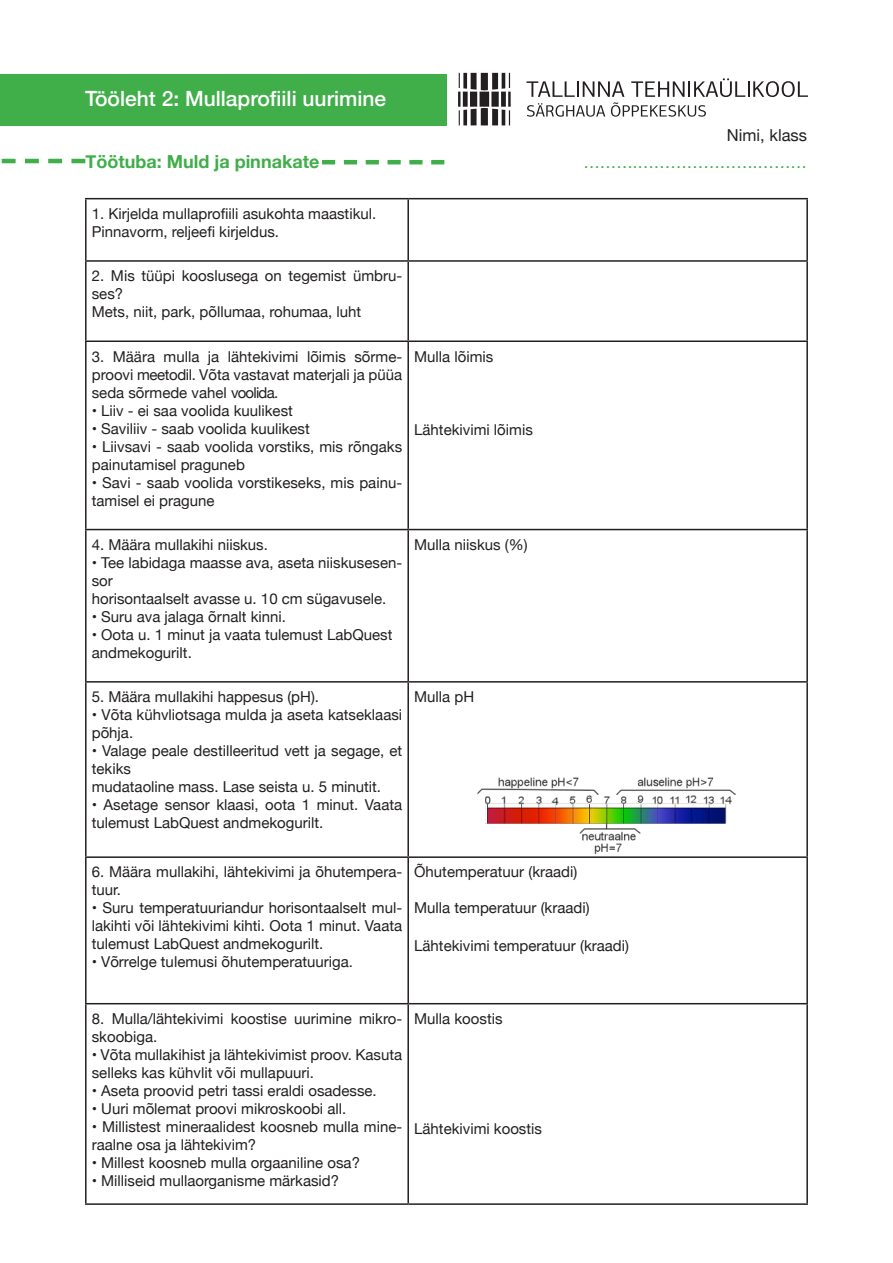
<style>
.page{position:relative;width:893px;height:1263px;background:#fff}
.page>*{position:absolute;margin:0;border:0;box-sizing:border-box;transform-origin:0 0}
.t1{font:500 21px "Helvetica Neue";color:#fff}
.t2{font:700 18px "Helvetica Neue";color:#40ae49}
.t3{font:16.5px "Helvetica Neue";color:#40ae49}
.t4{font:16.5px "Helvetica Neue";color:#231f20}
.t5{font:15px/18px "Helvetica Neue";color:#231f20}
</style>
<div class="page">
<div style="left:0;top:74px;width:446px;height:51px;background:#40ae49"></div>
<hr style="left:85px;top:198px;width:323px;height:1px;background:#231f20">
<hr style="left:85px;top:199px;width:2px;height:61px;background:#231f20">
<hr style="left:408px;top:198px;width:400px;height:1px;background:#231f20">
<hr style="left:407px;top:199px;width:2px;height:61px;background:#231f20">
<hr style="left:806px;top:199px;width:2px;height:61px;background:#231f20">
<hr style="left:85px;top:260px;width:323px;height:2px;background:#231f20">
<hr style="left:85px;top:262px;width:2px;height:78px;background:#231f20">
<hr style="left:408px;top:260px;width:400px;height:2px;background:#231f20">
<hr style="left:407px;top:262px;width:2px;height:78px;background:#231f20">
<hr style="left:806px;top:262px;width:2px;height:78px;background:#231f20">
<hr style="left:85px;top:340px;width:323px;height:2px;background:#231f20">
<hr style="left:85px;top:342px;width:2px;height:187px;background:#231f20">
<hr style="left:408px;top:340px;width:400px;height:2px;background:#231f20">
<hr style="left:407px;top:342px;width:2px;height:187px;background:#231f20">
<hr style="left:806px;top:342px;width:2px;height:187px;background:#231f20">
<hr style="left:85px;top:529px;width:323px;height:1px;background:#231f20">
<hr style="left:85px;top:530px;width:2px;height:151px;background:#231f20">
<hr style="left:408px;top:529px;width:400px;height:1px;background:#231f20">
<hr style="left:407px;top:530px;width:2px;height:151px;background:#231f20">
<hr style="left:806px;top:530px;width:2px;height:151px;background:#231f20">
<hr style="left:85px;top:681px;width:323px;height:2px;background:#231f20">
<hr style="left:85px;top:683px;width:2px;height:173px;background:#231f20">
<hr style="left:408px;top:681px;width:400px;height:2px;background:#231f20">
<hr style="left:407px;top:683px;width:2px;height:173px;background:#231f20">
<hr style="left:806px;top:683px;width:2px;height:173px;background:#231f20">
<hr style="left:85px;top:856px;width:323px;height:2px;background:#231f20">
<hr style="left:85px;top:858px;width:2px;height:145px;background:#231f20">
<hr style="left:408px;top:856px;width:400px;height:2px;background:#231f20">
<hr style="left:407px;top:858px;width:2px;height:145px;background:#231f20">
<hr style="left:806px;top:858px;width:2px;height:145px;background:#231f20">
<hr style="left:85px;top:1003px;width:323px;height:1px;background:#231f20">
<hr style="left:85px;top:1004px;width:2px;height:199px;background:#231f20">
<hr style="left:408px;top:1003px;width:400px;height:1px;background:#231f20">
<hr style="left:407px;top:1004px;width:2px;height:199px;background:#231f20">
<hr style="left:806px;top:1004px;width:2px;height:199px;background:#231f20">
<hr style="left:85px;top:1203px;width:323px;height:2px;background:#231f20">
<hr style="left:408px;top:1203px;width:400px;height:2px;background:#231f20">
<img style="left:477px;top:777px;width:260px;height:81px">
<svg style="left:458px;top:73px;width:53px;height:52px"></svg>
<svg style="left:526px;top:78px;width:282px;height:39px"></svg>
<svg style="left:1px;top:159px;width:84px;height:4px"></svg>
<svg style="left:322px;top:160px;width:122px;height:4px"></svg>
<p class="t1" style="left:85px;top:81px;width:303px">Tööleht 2: Mullaprofiili uurimine</p>
<p class="t4" style="left:727px;top:123px;width:82px">Nimi, klass</p>
<p class="t2" style="left:85px;top:147px;width:235px">Töötuba: Muld ja pinnakate</p>
<p class="t3" style="left:583px;top:150px;width:225px">……….………………….………</p>
<p class="t5" style="left:92px;top:205px;width:286px">1. Kirjelda mullaprofiili asukohta maastikul.</p>
<p class="t5" style="left:92px;top:223px;width:189px">Pinnavorm, reljeefi kirjeldus.</p>
<p class="t5" style="left:92px;top:268px;width:312px">2. Mis tüüpi kooslusega on tegemist ümbru&shy;ses?</p>
<p class="t5" style="left:92px;top:304px;width:271px">Mets, niit, park, põllumaa, rohumaa, luht</p>
<p class="t5" style="left:92px;top:348px;width:312px;text-align:justify">3. Määra mulla ja lähtekivimi lõimis sõrme&shy;proovi meetodil. Võta vastavat materjali ja püüa seda sõrmede vahel voolida.</p>
<p class="t5" style="left:92px;top:402px;width:203px">• Liiv - ei saa voolida kuulikest</p>
<p class="t5" style="left:92px;top:420px;width:220px">• Saviliiv - saab voolida kuulikest</p>
<p class="t5" style="left:92px;top:438px;width:312px">• Liivsavi - saab voolida vorstiks, mis rõngaks painutamisel praguneb</p>
<p class="t5" style="left:92px;top:474px;width:312px">• Savi - saab voolida vorstikeseks, mis painu&shy;tamisel ei pragune</p>
<p class="t5" style="left:92px;top:536px;width:178px">4. Määra mullakihi niiskus.</p>
<p class="t5" style="left:92px;top:554px;width:312px">• Tee labidaga maasse ava, aseta niiskusesen&shy;sor</p>
<p class="t5" style="left:92px;top:590px;width:296px">horisontaalselt avasse u. 10 cm sügavusele.</p>
<p class="t5" style="left:92px;top:608px;width:196px">• Suru ava jalaga õrnalt kinni.</p>
<p class="t5" style="left:92px;top:626px;width:302px">• Oota u. 1 minut ja vaata tulemust LabQuest</p>
<p class="t5" style="left:92px;top:644px;width:102px">andmekogurilt.</p>
<p class="t5" style="left:92px;top:689px;width:229px">5. Määra mullakihi happesus (pH).</p>
<p class="t5" style="left:92px;top:707px;width:312px">• Võta kühvliotsaga mulda ja aseta katseklaasi põhja.</p>
<p class="t5" style="left:92px;top:743px;width:312px">• Valage peale destilleeritud vett ja segage, et tekiks</p>
<p class="t5" style="left:92px;top:779px;width:291px">mudataoline mass. Lase seista u. 5 minutit.</p>
<p class="t5" style="left:92px;top:797px;width:312px">• Asetage sensor klaasi, oota 1 minut. Vaata tulemust LabQuest andmekogurilt.</p>
<p class="t5" style="left:414px;top:348px;width:81px">Mulla lõimis</p>
<p class="t5" style="left:414px;top:422px;width:120px">Lähtekivimi lõimis</p>
<p class="t5" style="left:414px;top:536px;width:115px">Mulla niiskus (%)</p>
<p class="t5" style="left:414px;top:689px;width:62px">Mulla pH</p>
<p class="t5" style="left:92px;top:864px;width:312px">6. Määra mullakihi, lähtekivimi ja õhutempera&shy;tuur.</p>
<p class="t5" style="left:92px;top:900px;width:312px;text-align:justify">• Suru temperatuuriandur horisontaalselt mul&shy;lakihti või lähtekivimi kihti. Oota 1 minut. Vaata tulemust LabQuest andmekogurilt.</p>
<p class="t5" style="left:92px;top:954px;width:263px">• Võrrelge tulemusi õhutemperatuuriga.</p>
<p class="t5" style="left:414px;top:864px;width:165px">Õhutemperatuur (kraadi)</p>
<p class="t5" style="left:414px;top:900px;width:177px">Mulla temperatuur (kraadi)</p>
<p class="t5" style="left:414px;top:938px;width:216px">Lähtekivimi temperatuur (kraadi)</p>
<p class="t5" style="left:92px;top:1010px;width:312px">8. Mulla/lähtekivimi koostise uurimine mikro&shy;skoobiga.</p>
<p class="t5" style="left:92px;top:1046px;width:312px">• Võta mullakihist ja lähtekivimist proov. Kasuta selleks kas kühvlit või mullapuuri.</p>
<p class="t5" style="left:92px;top:1082px;width:286px">• Aseta proovid petri tassi eraldi osadesse.</p>
<p class="t5" style="left:92px;top:1100px;width:256px">• Uuri mõlemat proovi mikroskoobi all.</p>
<p class="t5" style="left:92px;top:1118px;width:312px">• Millistest mineraalidest koosneb mulla mine&shy;raalne osa ja lähtekivim?</p>
<p class="t5" style="left:92px;top:1154px;width:270px">• Millest koosneb mulla orgaaniline osa?</p>
<p class="t5" style="left:92px;top:1172px;width:249px">• Milliseid mullaorganisme märkasid?</p>
<p class="t5" style="left:414px;top:1010px;width:90px">Mulla koostis</p>
<p class="t5" style="left:414px;top:1120px;width:129px">Lähtekivimi koostis</p>
</div>
